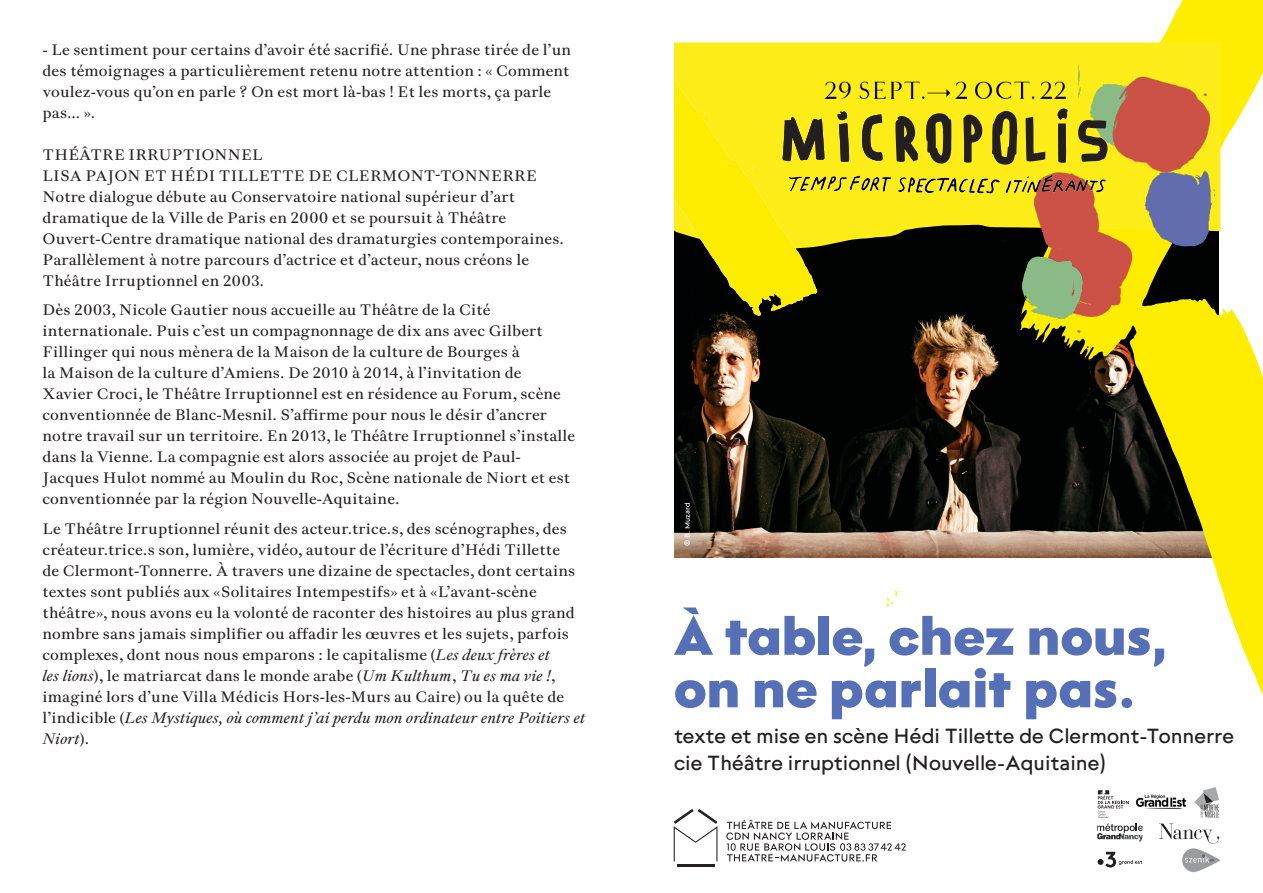
<style>
.page{position:relative;width:1263px;height:893px;background:#fff}
.page>*{position:absolute;margin:0;border:0;box-sizing:border-box;transform-origin:0 0}
.t1{font:55.5px/52.5px "Kelvin Sans Noir";color:#5570b6}
.t2{font:21px/27px "Kelvin Sans Clair";color:#231f20}
.t3{font:15px/21px "Kelvin Avec Clair";letter-spacing:.01em;color:#231f20}
.t4{font:7.5px "Kelvin Sans Clair";color:#fff}
.s1{font-family:"Kelvin Avec Italique"}
</style>
<div class="page">
<img style="left:674px;top:253px;width:346px;height:304px">
<svg style="left:1020px;top:0;width:243px;height:695px"></svg>
<svg style="left:887px;top:590px;width:14px;height:17px"></svg>
<svg style="left:674px;top:43px;width:546px;height:210px;background:#d5c615"></svg>
<hr style="left:677px;top:864px;width:37px;height:3px;background:#231f20">
<svg style="left:674px;top:809px;width:43px;height:52px"></svg>
<svg style="left:726px;top:819px;width:180px;height:42px"></svg>
<div style="left:775px;top:51px;width:303px;height:79px;background:#ffed1a"></div>
<img style="left:1078px;top:31px;width:74px;height:29px">
<img style="left:981px;top:60px;width:250px;height:301px">
<img style="left:974px;top:234px;width:113px;height:91px">
<img style="left:824px;top:172px;width:281px;height:24px">
<svg style="left:862px;top:114px;width:21px;height:47px"></svg>
<svg style="left:837px;top:111px;width:12px;height:51px"></svg>
<svg style="left:1057px;top:108px;width:11px;height:55px"></svg>
<svg style="left:1026px;top:117px;width:19px;height:44px"></svg>
<svg style="left:926px;top:112px;width:25px;height:53px"></svg>
<svg style="left:992px;top:111px;width:25px;height:54px"></svg>
<svg style="left:963px;top:114px;width:20px;height:49px"></svg>
<svg style="left:895px;top:116px;width:23px;height:46px"></svg>
<svg style="left:1077px;top:119px;width:31px;height:43px"></svg>
<svg style="left:674px;top:73px;width:150px;height:243px;background:#cdbf0d"></svg>
<svg style="left:1097px;top:787px;width:123px;height:57px"></svg>
<svg style="left:1098px;top:852px;width:44px;height:16px"></svg>
<img style="left:1182px;top:848px;width:38px;height:24px">
<img style="left:1134px;top:793px;width:54px;height:18px">
<p class="t3" style="left:43px;top:38px;width:530px">- Le sentiment pour certains d’avoir été sacrifié. Une phrase tirée de l’un des témoignages a particulièrement retenu notre attention : « Comment voulez-vous qu’on en parle ? On est mort là-bas ! Et les morts, ça parle pas... ».</p>
<p class="t3" style="left:43px;top:143px;width:222px">THÉÂTRE IRRUPTIONNEL</p>
<p class="t3" style="left:43px;top:164px;width:496px">LISA PAJON ET HÉDI TILLETTE DE CLERMONT-TONNERRE</p>
<p class="t3" style="left:43px;top:185px;width:523px">Notre dialogue débute au Conservatoire national supérieur d’art dramatique de la Ville de Paris en 2000 et se poursuit à Théâtre Ouvert-Centre dramatique national des dramaturgies contemporaines.<br>Parallèlement à notre parcours d’actrice et d’acteur, nous créons le Théâtre Irruptionnel en 2003.</p>
<p class="t3" style="left:43px;top:299px;width:534px">Dès 2003, Nicole Gautier nous accueille au Théâtre de la Cité internationale. Puis c’est un compagnonnage de dix ans avec Gilbert Fillinger qui nous mènera de la Maison de la culture de Bourges à<br>la Maison de la culture d’Amiens. De 2010 à 2014, à l’invitation de Xavier Croci, le Théâtre Irruptionnel est en résidence au Forum, scène conventionnée de Blanc-Mesnil. S’affirme pour nous le désir d’ancrer notre travail sur un territoire. En 2013, le Théâtre Irruptionnel s’installe dans la Vienne. La compagnie est alors associée au projet de Paul-Jacques Hulot nommé au Moulin du Roc, Scène nationale de Niort et est conventionnée par la région Nouvelle-Aquitaine.</p>
<p class="t3" style="left:43px;top:517px;width:544px">Le Théâtre Irruptionnel réunit des acteur.trice.s, des scénographes, des créateur.trice.s son, lumière, vidéo, autour de l’écriture d’Hédi Tillette<br>de Clermont-Tonnerre. À travers une dizaine de spectacles, dont certains textes sont publiés aux «Solitaires Intempestifs» et à «L’avant-scène théâtre», nous avons eu la volonté de raconter des histoires au plus grand nombre sans jamais simplifier ou affadir les œuvres et les sujets, parfois complexes, dont nous nous emparons : le capitalisme (<span class="s1">Les deux frères et<br>les lions</span>), le matriarcat dans le monde arabe (<span class="s1">Um Kulthum</span>, <span class="s1">Tu es ma vie !</span>, imaginé lors d’une Villa Médicis Hors-les-Murs au Caire) ou la quête de l’indicible (<span class="s1">Les Mystiques, où comment j’ai perdu mon ordinateur entre Poitiers et Niort</span>).</p>
<p class="t4" style="left:682px;top:546px;width:45px;rotate:-90deg">© B. Muzard</p>
<p class="t1" style="left:674px;top:606px;width:494px">À table, chez nous, on ne parlait pas.</p>
<p class="t2" style="left:674px;top:721px;width:561px">texte et mise en scène Hédi Tillette de Clermont-Tonnerre cie Théâtre irruptionnel (Nouvelle-Aquitaine)</p>
</div>
